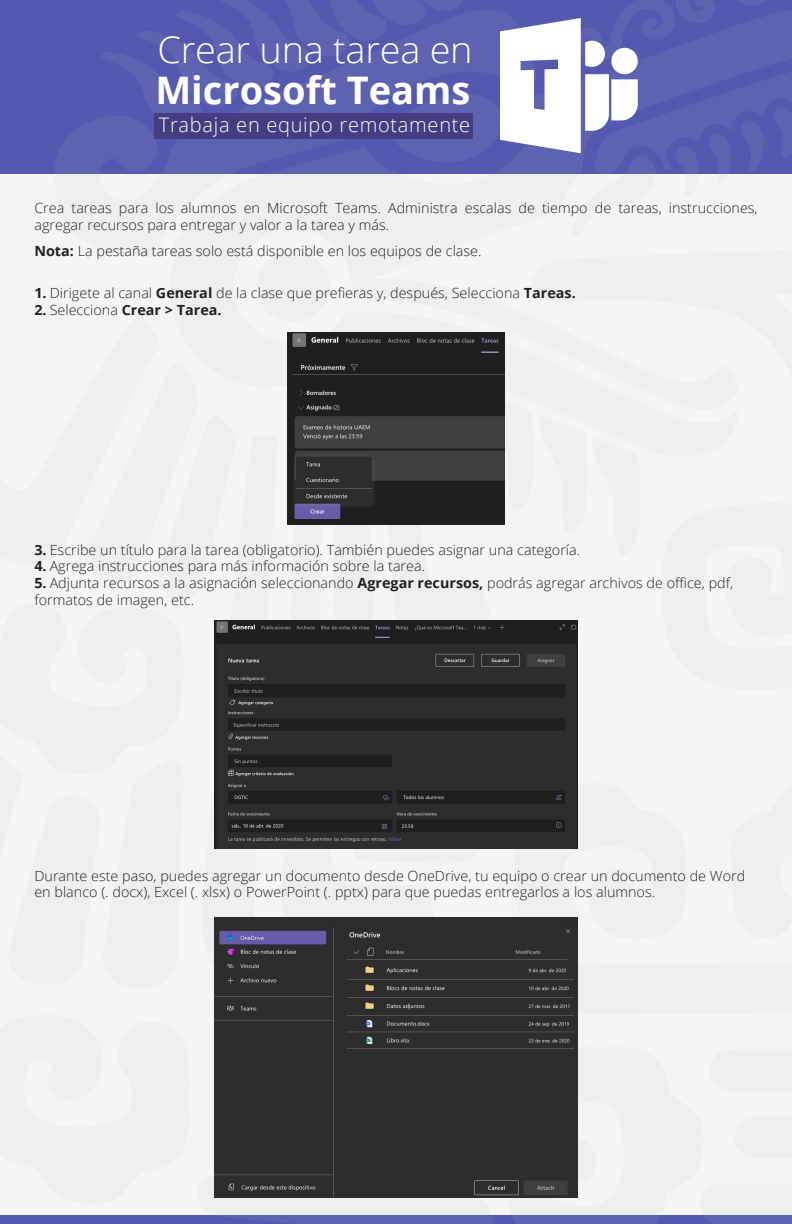
<style>
.page{position:relative;width:792px;height:1224px;background:#fff}
.page>*{position:absolute;margin:0;border:0;box-sizing:border-box;transform-origin:0 0}
.t1{font:700 38px "Open Sans";color:#fff}
.t2{font:300 36.5px "Open Sans";letter-spacing:-.01em;color:#fff;scale:1.04 1}
.t3{font:300 20px "Open Sans";letter-spacing:.035em;color:#fff}
.t4{font:300 14px/16.8px "Open Sans";color:#242022}
.t5{font:700 14px "Open Sans";color:#242022}
.s1{font-weight:700}
.s2{font-weight:300}
</style>
<div class="page">
<div style="left:0;top:146px;width:792px;height:1078px;background:#f5f5f5"></div>
<div style="left:0;top:0;width:792px;height:174px;background:#5458af"></div>
<svg style="left:507px;top:1045px;width:285px;height:179px"></svg>
<svg style="left:0;top:1017px;width:499px;height:207px"></svg>
<svg style="left:154px;top:18px;width:484px;height:136px"></svg>
<div style="left:154px;top:114px;width:319px;height:25px;background:#453d81"></div>
<img style="left:287px;top:333px;width:218px;height:191px">
<img style="left:215px;top:621px;width:362px;height:227px">
<img style="left:215px;top:917px;width:362px;height:281px">
<h2 class="t2" style="left:158px;top:25px;width:304px">Crear una tarea en</h2>
<h1 class="t1" style="left:155px;top:64px;width:316px">Microsoft Teams</h1>
<h3 class="t3" style="left:159px;top:111px;width:313px">Trabaja en equipo remotamente</h3>
<p class="t4" style="left:34px;top:199px;width:725px">Crea tareas para los alumnos en Microsoft Teams. Administra escalas de tiempo de tareas, instrucciones, agregar recursos para entregar y valor a la tarea y más.</p>
<p class="t4" style="left:34px;top:242px;width:449px"><span class="s1">Nota:</span> La pestaña tareas solo está disponible en los equipos de clase.</p>
<p class="t4" style="left:34px;top:285px;width:543px"><span class="s1">1.</span> Dirigete al canal <span class="s1">General</span> de la clase que prefieras y, después, Selecciona <span class="s1">Tareas.</span></p>
<p class="t5" style="left:34px;top:300px;width:189px">2. <span class="s2">Selecciona</span> Crear &gt; Tarea.</p>
<p class="t4" style="left:34px;top:541px;width:547px"><span class="s1">3.</span> Escribe un título para la tarea (obligatorio). También puedes asignar una categoría.</p>
<p class="t4" style="left:34px;top:557px;width:392px"><span class="s1">4.</span> Agrega instrucciones para más información sobre la tarea.</p>
<p class="t4" style="left:34px;top:574px;width:700px"><span class="s1">5.</span> Adjunta recursos a la asignación seleccionando <span class="s1">Agregar recursos,</span> podrás agregar archivos de office, pdf, formatos de imagen, etc.</p>
<p class="t4" style="left:34px;top:867px;width:712px">Durante este paso, puedes agregar un documento desde OneDrive, tu equipo o crear un documento de Word en blanco (. docx), Excel (. xlsx) o PowerPoint (. pptx) para que puedas entregarlos a los alumnos.</p>
</div>
